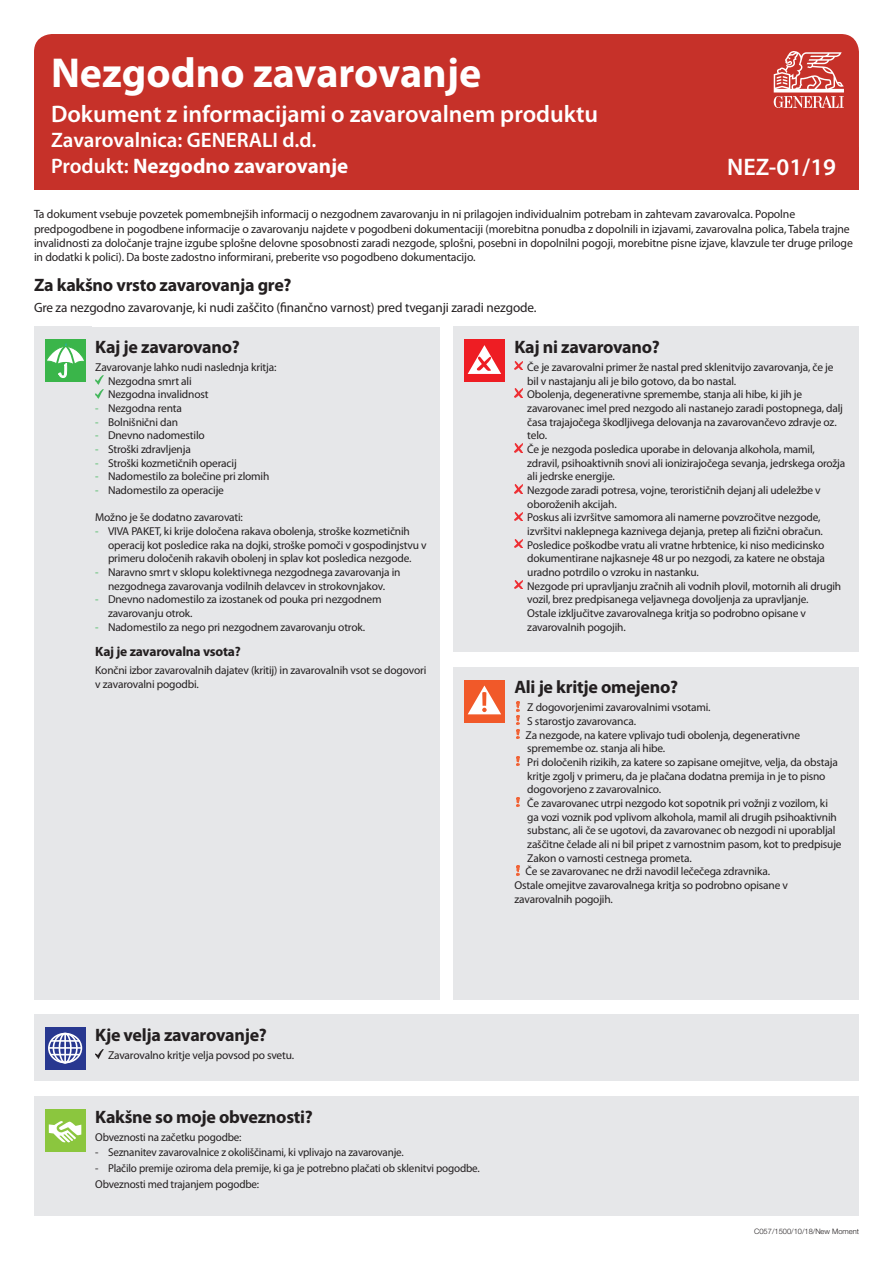
<style>
.page{position:relative;width:893px;height:1263px;background:#fff}
.page>*{position:absolute;margin:0;border:0;box-sizing:border-box;transform-origin:0 0}
.t1{font:700 42px "Myriad Pro";color:#fff}
.t2{font:600 24px "Myriad Pro";color:#fff}
.t3{font:600 21px/25.2px "Myriad Pro";color:#fff}
.t4{font:700 18px "Myriad Pro";letter-spacing:-.015em;color:#231f20}
.t5{font:13.5px "Myriad Pro";letter-spacing:-.01em;color:#231f20}
.t6{font:700 13.5px "Myriad Pro";letter-spacing:-.015em;color:#231f20}
.t7{font:12px/14.4px "Myriad Pro";letter-spacing:-.01em;color:#231f20}
.t8{font:11.4px/13.6px "Myriad Pro";letter-spacing:-.015em;color:#231f20}
.t9{font:300 7.5px "Helvetica Neue LT Pro";color:#231f20}
.s1{font-weight:700}
.s2{color:#43b75b}
</style>
<div class="page">
<div style="left:34px;top:34px;width:825px;height:156px;background:#c63129;border-radius:18px"></div>
<svg style="left:774px;top:51px;width:70px;height:57px"></svg>
<div style="left:34px;top:327px;width:57px;height:672px;background:#e6e7e9"></div>
<div style="left:45px;top:339px;width:41px;height:43px;background:#3ab54a"></div>
<svg style="left:47px;top:343px;width:37px;height:35px"></svg>
<div style="left:34px;top:1014px;width:57px;height:67px;background:#e6e7e9"></div>
<svg style="left:45px;top:1027px;width:41px;height:43px"></svg>
<div style="left:48px;top:1033px;width:34px;height:30px;border:2px solid #fff;border-radius:50%"></div>
<div style="left:53px;top:1033px;width:25px;height:30px;border:2px solid #fff;border-radius:50%"></div>
<div style="left:59px;top:1033px;width:13px;height:30px;border:2px solid #fff;border-radius:50%"></div>
<hr style="left:64px;top:1033px;width:2px;height:30px;background:#fff">
<hr style="left:51px;top:1040px;width:29px;height:2px;background:#fff">
<svg style="left:51px;top:1054px;width:29px;height:1px"></svg>
<hr style="left:49px;top:1047px;width:32px;height:2px;background:#fff">
<div style="left:34px;top:1096px;width:57px;height:120px;background:#e6e7e9"></div>
<div style="left:45px;top:1109px;width:41px;height:43px;background:#8bc63e"></div>
<svg style="left:49px;top:1121px;width:33px;height:22px"></svg>
<div style="left:453px;top:327px;width:57px;height:325px;background:#e6e7e9"></div>
<div style="left:464px;top:339px;width:41px;height:43px;background:#ee1d23"></div>
<svg style="left:468px;top:345px;width:33px;height:29px"></svg>
<div style="left:453px;top:667px;width:57px;height:332px;background:#e6e7e9"></div>
<div style="left:464px;top:680px;width:41px;height:42px;background:#f15929"></div>
<svg style="left:468px;top:685px;width:33px;height:29px"></svg>
<div style="left:91px;top:327px;width:349px;height:672px;background:#e6e7e9"></div>
<svg style="left:95px;top:376px;width:8px;height:22px"></svg>
<div style="left:91px;top:1014px;width:768px;height:67px;background:#e6e7e9"></div>
<svg style="left:95px;top:1049px;width:9px;height:10px"></svg>
<div style="left:91px;top:1096px;width:768px;height:120px;background:#e6e7e9"></div>
<div style="left:510px;top:327px;width:349px;height:325px;background:#e6e7e9"></div>
<svg style="left:514px;top:362px;width:9px;height:8px"></svg>
<svg style="left:514px;top:389px;width:9px;height:8px"></svg>
<svg style="left:514px;top:444px;width:9px;height:8px"></svg>
<svg style="left:514px;top:485px;width:9px;height:8px"></svg>
<svg style="left:514px;top:512px;width:9px;height:8px"></svg>
<svg style="left:514px;top:539px;width:9px;height:9px"></svg>
<svg style="left:514px;top:580px;width:9px;height:9px"></svg>
<div style="left:510px;top:667px;width:349px;height:332px;background:#e6e7e9"></div>
<svg style="left:517px;top:702px;width:2px;height:36px"></svg>
<svg style="left:517px;top:756px;width:2px;height:10px"></svg>
<svg style="left:517px;top:797px;width:2px;height:10px"></svg>
<svg style="left:517px;top:866px;width:2px;height:9px"></svg>
<h1 class="t1" style="left:51px;top:45px;width:432px">Nezgodno zavarovanje</h1>
<h2 class="t2" style="left:51px;top:99px;width:549px">Dokument z informacijami o zavarovalnem produktu</h2>
<h3 class="t3" style="left:51px;top:127px;width:299px">Zavarovalnica: GENERALI d.d.<br>Produkt: <span class="s1">Nezgodno zavarovanje</span></h3>
<p class="t7" style="left:34px;top:207px;width:820px">Ta dokument vsebuje povzetek pomembnejših informacij o nezgodnem zavarovanju in ni prilagojen individualnim potrebam in zahtevam zavarovalca. Popolne predpogodbene in pogodbene informacije o zavarovanju najdete v pogodbeni dokumentaciji (morebitna ponudba z dopolnili in izjavami, zavarovalna polica, Tabela trajne invalidnosti za določanje trajne izgube splošne delovne sposobnosti zaradi nezgode, splošni, posebni in dopolnilni pogoji, morebitne pisne izjave, klavzule ter druge priloge in dodatki k polici). Da boste zadostno informirani, preberite vso pogodbeno dokumentacijo.</p>
<h3 class="t4" style="left:34px;top:273px;width:259px">Za kakšno vrsto zavarovanja gre?</h3>
<p class="t5" style="left:34px;top:299px;width:504px">Gre za nezgodno zavarovanje, ki nudi zaščito (finančno varnost) pred tveganji zaradi nezgode.</p>
<h2 class="t2" style="left:727px;top:152px;width:110px">NEZ-01/19</h2>
<h3 class="t4" style="left:95px;top:335px;width:146px">Kaj je zavarovano?</h3>
<p class="t8" style="left:108px;top:360px;width:170px;text-indent:-13px">Zavarovanje lahko nudi naslednja kritja:<br>Nezgodna smrt ali<br>Nezgodna invalidnost</p>
<p class="t8" style="left:95px;top:401px;width:88px"><span class="s2">-</span> Nezgodna renta</p>
<p class="t8" style="left:95px;top:415px;width:84px"><span class="s2">-</span> Bolnišnični dan</p>
<p class="t8" style="left:95px;top:428px;width:111px"><span class="s2">-</span> Dnevno nadomestilo</p>
<p class="t8" style="left:95px;top:442px;width:97px"><span class="s2">-</span> Stroški zdravljenja</p>
<p class="t8" style="left:95px;top:456px;width:143px"><span class="s2">-</span> Stroški kozmetičnih operacij</p>
<p class="t8" style="left:95px;top:469px;width:176px"><span class="s2">-</span> Nadomestilo za bolečine pri zlomih</p>
<p class="t8" style="left:95px;top:483px;width:130px"><span class="s2">-</span> Nadomestilo za operacije</p>
<p class="t8" style="left:95px;top:510px;width:149px">Možno je še dodatno zavarovati:</p>
<p class="t8" style="left:108px;top:524px;width:320px;text-indent:-13px"><span class="s2">-</span> VIVA PAKET, ki krije določena rakava obolenja, stroške kozmetičnih operacij kot posledice raka na dojki, stroške pomoči v gospodinjstvu v primeru določenih rakavih obolenj in splav kot posledica nezgode.</p>
<p class="t8" style="left:95px;top:565px;width:307px;text-align:center"><span class="s2">-</span> Naravno smrt v sklopu kolektivnega nezgodnega zavarovanja in nezgodnega zavarovanja vodilnih delavcev in strokovnjakov.</p>
<p class="t8" style="left:108px;top:593px;width:275px;text-indent:-13px"><span class="s2">-</span> Dnevno nadomestilo za izostanek od pouka pri nezgodnem zavarovanju otrok.</p>
<p class="t8" style="left:95px;top:620px;width:271px"><span class="s2">-</span> Nadomestilo za nego pri nezgodnem zavarovanju otrok.</p>
<p class="t6" style="left:95px;top:643px;width:147px">Kaj je zavarovalna vsota?</p>
<p class="t8" style="left:95px;top:663px;width:333px">Končni izbor zavarovalnih dajatev (kritij) in zavarovalnih vsot se dogovori v zavarovalni pogodbi.</p>
<h3 class="t4" style="left:514px;top:335px;width:147px">Kaj ni zavarovano?</h3>
<p class="t8" style="left:527px;top:360px;width:320px">Če je zavarovalni primer že nastal pred sklenitvijo zavarovanja, če je bil v nastajanju ali je bilo gotovo, da bo nastal.<br>Obolenja, degenerativne spremembe, stanja ali hibe, ki jih je zavarovanec imel pred nezgodo ali nastanejo zaradi postopnega, dalj časa trajajočega škodljivega delovanja na zavarovančevo zdravje oz. telo.<br>Če je nezgoda posledica uporabe in delovanja alkohola, mamil, zdravil, psihoaktivnih snovi ali ionizirajočega sevanja, jedrskega orožja ali jedrske energije.<br>Nezgode zaradi potresa, vojne, terorističnih dejanj ali udeležbe v oboroženih akcijah.<br>Poskus ali izvršitve samomora ali namerne povzročitve nezgode, izvršitvi naklepnega kaznivega dejanja, pretep ali fizični obračun.<br>Posledice poškodbe vratu ali vratne hrbtenice, ki niso medicinsko dokumentirane najkasneje 48 ur po nezgodi, za katere ne obstaja uradno potrdilo o vzroku in nastanku.<br>Nezgode pri upravljanju zračnih ali vodnih plovil, motornih ali drugih vozil, brez predpisanega veljavnega dovoljenja za upravljanje.<br>Ostale izključitve zavarovalnega kritja so podrobno opisane v zavarovalnih pogojih.</p>
<h3 class="t4" style="left:514px;top:675px;width:165px">Ali je kritje omejeno?</h3>
<p class="t8" style="left:527px;top:700px;width:185px">Z dogovorjenimi zavarovalnimi vsotami.</p>
<p class="t8" style="left:527px;top:714px;width:110px">S starostjo zavarovanca.</p>
<p class="t8" style="left:526px;top:728px;width:276px">Za nezgode, na katere vplivajo tudi obolenja, degenerativne</p>
<p class="t8" style="left:527px;top:741px;width:140px">spremembe oz. stanja ali hibe.</p>
<p class="t8" style="left:527px;top:755px;width:312px">Pri določenih rizikih, za katere so zapisane omejitve, velja, da obstaja</p>
<p class="t8" style="left:527px;top:769px;width:300px">kritje zgolj v primeru, da je plačana dodatna premija in je to pisno</p>
<p class="t8" style="left:527px;top:782px;width:135px">dogovorjeno z zavarovalnico.</p>
<p class="t8" style="left:527px;top:796px;width:302px">Če zavarovanec utrpi nezgodo kot sopotnik pri vožnji z vozilom, ki</p>
<p class="t8" style="left:527px;top:810px;width:311px">ga vozi voznik pod vplivom alkohola, mamil ali drugih psihoaktivnih</p>
<p class="t8" style="left:527px;top:823px;width:310px">substanc, ali če se ugotovi, da zavarovanec ob nezgodi ni uporabljal</p>
<p class="t8" style="left:527px;top:837px;width:316px">zaščitne čelade ali ni bil pripet z varnostnim pasom, kot to predpisuje</p>
<p class="t8" style="left:527px;top:851px;width:166px">Zakon o varnosti cestnega prometa.</p>
<p class="t8" style="left:526px;top:864px;width:246px">Če se zavarovanec ne drži navodil lečečega zdravnika.</p>
<p class="t8" style="left:514px;top:878px;width:275px">Ostale omejitve zavarovalnega kritja so podrobno opisane v</p>
<p class="t8" style="left:514px;top:892px;width:100px">zavarovalnih pogojih.</p>
<h3 class="t4" style="left:95px;top:1023px;width:173px">Kje velja zavarovanje?</h3>
<p class="t8" style="left:108px;top:1048px;width:188px">Zavarovalno kritje velja povsod po svetu.</p>
<h3 class="t4" style="left:95px;top:1105px;width:219px">Kakšne so moje obveznosti?</h3>
<p class="t8" style="left:95px;top:1130px;width:148px">Obveznosti na začetku pogodbe:</p>
<p class="t8" style="left:95px;top:1145px;width:310px">- Seznanitev zavarovalnice z okoliščinami, ki vplivajo na zavarovanje.</p>
<p class="t8" style="left:95px;top:1160px;width:386px;line-height:15.8px">- Plačilo premije oziroma dela premije, ki ga je potrebno plačati ob sklenitvi pogodbe.<br>Obveznosti med trajanjem pogodbe:</p>
<p class="t9" style="left:754px;top:1227px;width:106px">C057/1500/10/18/New Moment</p>
</div>
